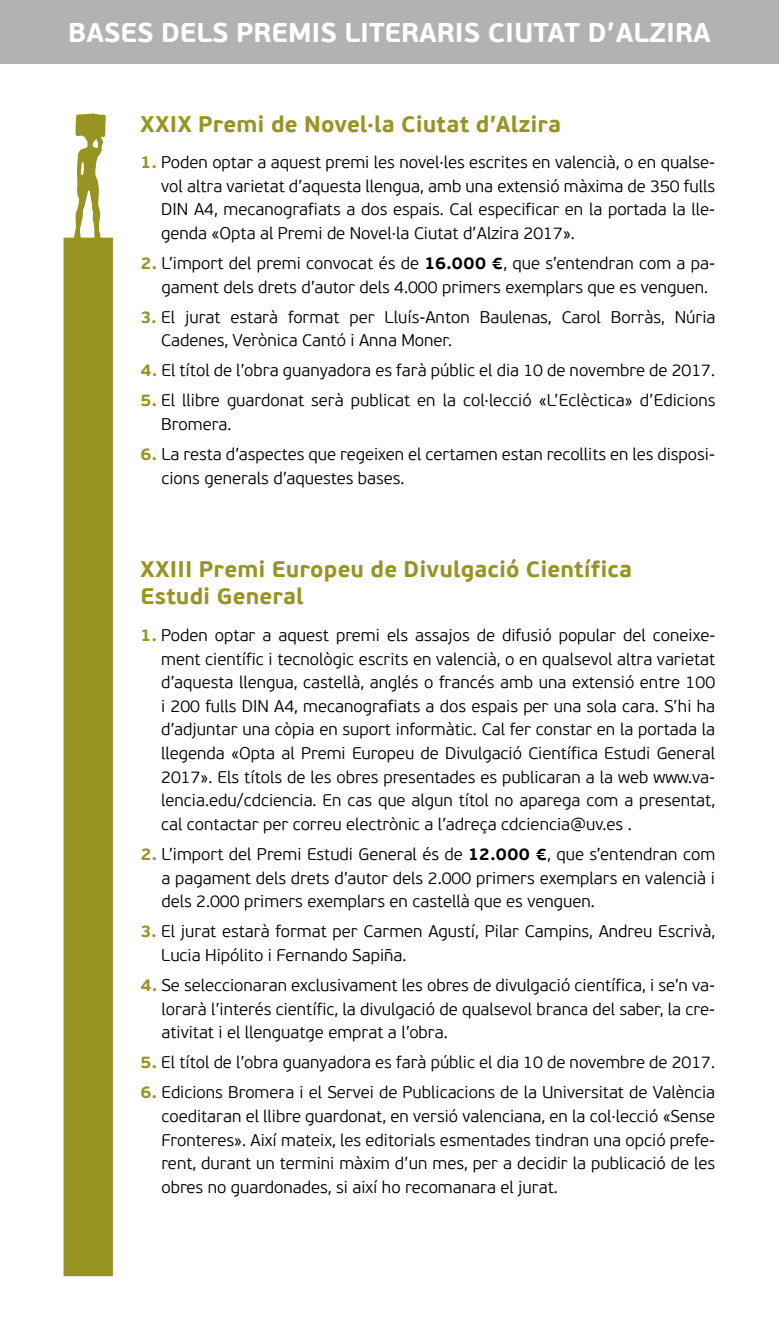
<style>
.page{position:relative;width:779px;height:1340px;background:#fff}
.page>*{position:absolute;margin:0;border:0;box-sizing:border-box;transform-origin:0 0}
.t1{font:700 27px "PF Beau Sans Pro";color:#fff}
.t2{font:700 22.5px/27px "PF Beau Sans Pro";letter-spacing:.005em;color:#979423}
.t3{font:300 16.88px/23.6px "PF Beau Sans Pro";color:#000;text-align:justify}
.s1{font-weight:700;color:#979423}
.s2{font-weight:700}
</style>
<div class="page">
<svg style="left:63px;top:113px;width:50px;height:1163px;background:#a09d36"></svg>
<div style="left:0;top:0;width:778px;height:64px;background:#b3b2b2"></div>
<h1 class="t1" style="left:68px;top:16px;width:643px">BASES DELS PREMIS LITERARIS CIUTAT D’ALZIRA</h1>
<h2 class="t2" style="left:140px;top:111px;width:422px">XXIX Premi de Novel·la Ciutat d’Alzira</h2>
<p class="t3" style="left:161px;top:151px;width:555px;text-indent:-21px"><span class="s1">1.</span> Poden optar a aquest premi les novel·les escrites en valencià, o en qualse&shy;vol altra varietat d’aquesta llengua, amb una extensió màxima de 350 fulls DIN A4, mecanografiats a dos espais. Cal especificar en la portada la lle&shy;genda «Opta al Premi de Novel·la Ciutat d’Alzira 2017».</p>
<p class="t3" style="left:161px;top:252px;width:555px;text-indent:-21px"><span class="s1">2.</span> L’import del premi convocat és de <span class="s2">16.000 €</span>, que s’entendran com a pa&shy;gament dels drets d’autor dels 4.000 primers exemplars que es venguen.</p>
<p class="t3" style="left:161px;top:305px;width:555px;text-indent:-21px"><span class="s1">3.</span> El jurat estarà format per Lluís-Anton Baulenas, Carol Borràs, Núria<br>Cadenes, Verònica Cantó i Anna Moner.</p>
<p class="t3" style="left:140px;top:359px;width:576px"><span class="s1">4.</span> El títol de l’obra guanyadora es farà públic el dia 10 de novembre de 2017.</p>
<p class="t3" style="left:161px;top:389px;width:555px;text-indent:-21px"><span class="s1">5.</span> El llibre guardonat serà publicat en la col·lecció «L’Eclèctica» d’Edicions<br>Bromera.</p>
<p class="t3" style="left:161px;top:443px;width:554px;text-indent:-21px"><span class="s1">6.</span> La resta d’aspectes que regeixen el certamen estan recollits en les disposi&shy;cions generals d’aquestes bases.</p>
<h2 class="t2" style="left:140px;top:556px;width:493px">XXIII Premi Europeu de Divulgació Científica<br>Estudi General</h2>
<p class="t3" style="left:161px;top:623px;width:555px;text-indent:-21px"><span class="s1">1.</span> Poden optar a aquest premi els assajos de difusió popular del coneixe&shy;ment científic i tecnològic escrits en valencià, o en qualsevol altra varietat d’aquesta llengua, castellà, anglés o francés amb una extensió entre 100 i 200 fulls DIN A4, mecanografiats a dos espais per una sola cara. S’hi ha d’adjuntar una còpia en suport informàtic. Cal fer constar en la portada la llegenda «Opta al Premi Europeu de Divulgació Científica Estudi General 2017». Els títols de les obres presentades es publicaran a la web www.va&shy;lencia.edu/cdciencia. En cas que algun títol no aparega com a presentat, cal contactar per correu electrònic a l’adreça cdciencia@uv.es .</p>
<p class="t3" style="left:161px;top:842px;width:555px;text-indent:-21px"><span class="s1">2.</span> L’import del Premi Estudi General és de <span class="s2">12.000 €</span>, que s’entendran com a pagament dels drets d’autor dels 2.000 primers exemplars en valencià i dels 2.000 primers exemplars en castellà que es venguen.</p>
<p class="t3" style="left:161px;top:920px;width:555px;text-indent:-21px"><span class="s1">3.</span> El jurat estarà format per Carmen Agustí, Pilar Campins, Andreu Escrivà,<br>Lucia Hipólito i Fernando Sapiña.</p>
<p class="t3" style="left:161px;top:973px;width:555px;text-indent:-21px"><span class="s1">4.</span> Se seleccionaran exclusivament les obres de divulgació científica, i se’n va&shy;lorarà l’interés científic, la divulgació de qualsevol branca del saber, la cre&shy;ativitat i el llenguatge emprat a l’obra.</p>
<p class="t3" style="left:140px;top:1050px;width:576px"><span class="s1">5.</span> El títol de l’obra guanyadora es farà públic el dia 10 de novembre de 2017.</p>
<p class="t3" style="left:161px;top:1080px;width:555px;text-indent:-21px"><span class="s1">6.</span> Edicions Bromera i el Servei de Publicacions de la Universitat de València coeditaran el llibre guardonat, en versió valenciana, en la col·lecció «Sense Fronteres». Així mateix, les editorials esmentades tindran una opció prefe&shy;rent, durant un termini màxim d’un mes, per a decidir la publicació de les obres no guardonades, si així ho recomanara el jurat.</p>
</div>
